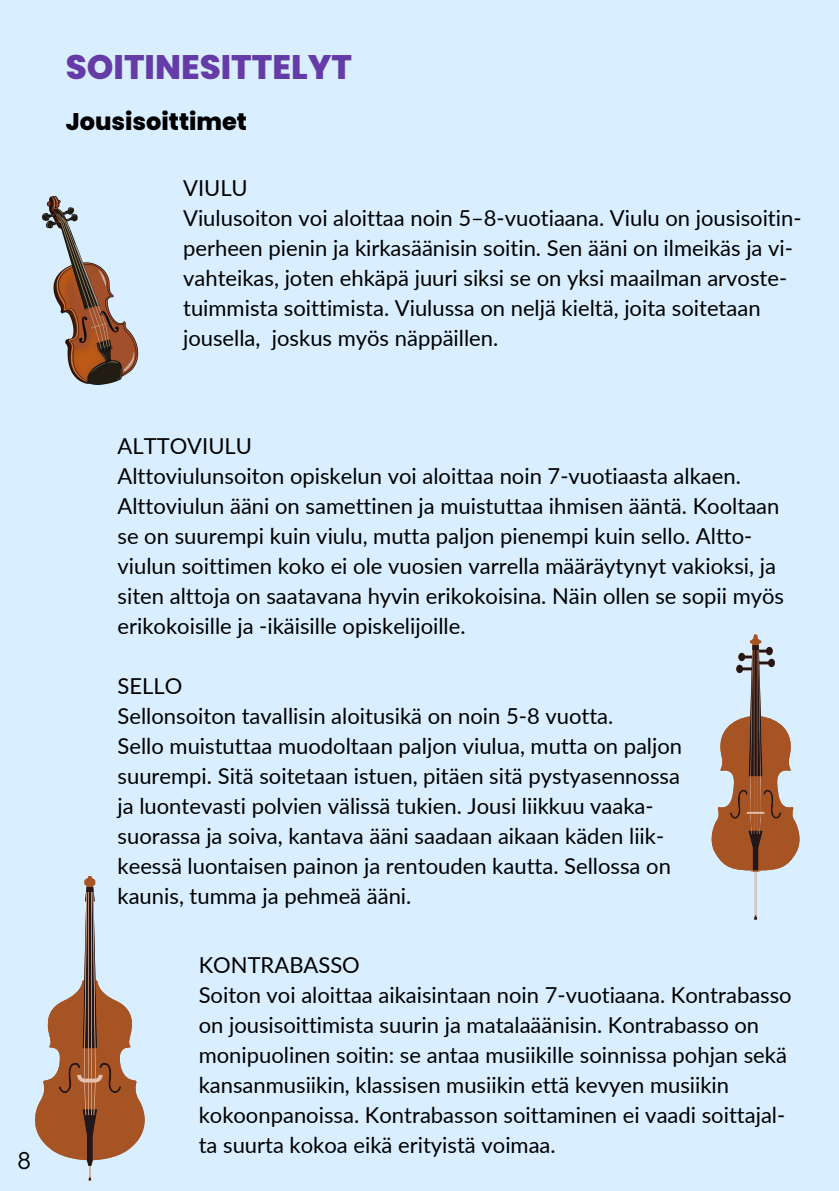
<style>
.page{position:relative;width:839px;height:1191px;background:#fff}
.page>*{position:absolute;margin:0;border:0;box-sizing:border-box;transform-origin:0 0}
.t1{font:800 34px "Poppins";color:#653ba8}
.t2{font:800 24px "Poppins";color:#000}
.t3{font:24px "TT Norms Pro";color:#000}
.t4{font:22px/30px "Lato";color:#000}
</style>
<div class="page">
<div style="left:0;top:0;width:838px;height:1191px;background:#d9efff"></div>
<img style="left:42px;top:197px;width:107px;height:187px">
<svg style="left:711px;top:635px;width:89px;height:285px"></svg>
<svg style="left:35px;top:876px;width:110px;height:304px"></svg>
<p class="t3" style="left:17px;top:1146px;width:16px">8</p>
<h1 class="t1" style="left:66px;top:43px;width:288px">SOITINESITTELYT</h1>
<h2 class="t2" style="left:66px;top:105px;width:183px">Jousisoittimet</h2>
<p class="t4" style="left:183px;top:172px;width:66px">VIULU</p>
<p class="t4" style="left:183px;top:202px;width:620px">Viulusoiton voi aloittaa noin 5–8-vuotiaana. Viulu on jousisoitin&shy;perheen pienin ja kirkasäänisin soitin. Sen ääni on ilmeikäs ja vi&shy;vahteikas, joten ehkäpä juuri siksi se on yksi maailman arvoste&shy;tuimmista soittimista. Viulussa on neljä kieltä, joita soitetaan jousella, joskus myös näppäillen.</p>
<p class="t4" style="left:117px;top:430px;width:136px">ALTTOVIULU</p>
<p class="t4" style="left:117px;top:460px;width:668px">Alttoviulunsoiton opiskelun voi aloittaa noin 7-vuotiaasta alkaen.<br>Alttoviulun ääni on samettinen ja muistuttaa ihmisen ääntä. Kooltaan se on suurempi kuin viulu, mutta paljon pienempi kuin sello. Altto&shy;viulun soittimen koko ei ole vuosien varrella määräytynyt vakioksi, ja siten alttoja on saatavana hyvin erikokoisina. Näin ollen se sopii myös erikokoisille ja -ikäisille opiskelijoille.</p>
<p class="t4" style="left:117px;top:670px;width:66px">SELLO</p>
<p class="t4" style="left:117px;top:700px;width:497px">Sellonsoiton tavallisin aloitusikä on noin 5-8 vuotta.</p>
<p class="t4" style="left:117px;top:730px;width:566px">Sello muistuttaa muodoltaan paljon viulua, mutta on paljon</p>
<p class="t4" style="left:117px;top:760px;width:564px">suurempi. Sitä soitetaan istuen, pitäen sitä pystyasennossa</p>
<p class="t4" style="left:117px;top:790px;width:537px">ja luontevasti polvien välissä tukien. Jousi liikkuu vaaka-</p>
<p class="t4" style="left:117px;top:820px;width:548px">suorassa ja soiva, kantava ääni saadaan aikaan käden liik-</p>
<p class="t4" style="left:117px;top:850px;width:555px">keessä luontaisen painon ja rentouden kautta. Sellossa on</p>
<p class="t4" style="left:117px;top:880px;width:295px">kaunis, tumma ja pehmeä ääni.</p>
<p class="t4" style="left:199px;top:949px;width:163px">KONTRABASSO</p>
<p class="t4" style="left:199px;top:979px;width:594px">Soiton voi aloittaa aikaisintaan noin 7-vuotiaana. Kontrabasso on jousisoittimista suurin ja matalaäänisin. Kontrabasso on monipuolinen soitin: se antaa musiikille soinnissa pohjan sekä kansanmusiikin, klassisen musiikin että kevyen musiikin kokoonpanoissa. Kontrabasson soittaminen ei vaadi soittajal&shy;ta suurta kokoa eikä erityistä voimaa.</p>
</div>
